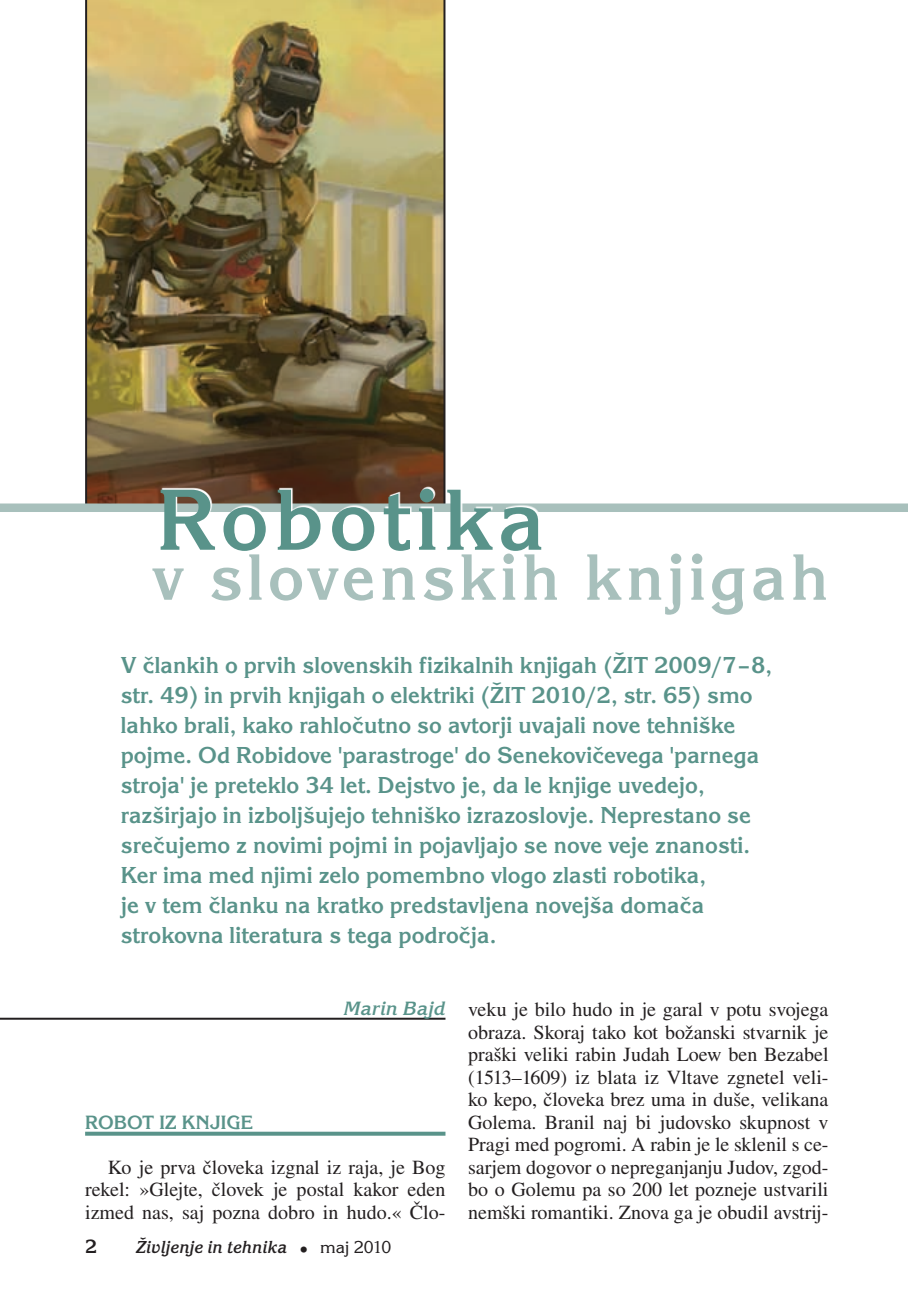
<style>
.page{position:relative;width:908px;height:1304px;background:#fff}
.page>*{position:absolute;margin:0;border:0;box-sizing:border-box;transform-origin:0 0}
.t1{font:700 90px "Korinna Itc TCE";letter-spacing:.06em;color:#59938a}
.t2{font:700 68px "Korinna Itc TCE";letter-spacing:.06em;color:#a8c0bc}
.t3{font:700 24px/30px "Korinna Itc TCE";color:#59938a}
.t4{font:20px/22.6px "Nimbus Rom No 9 LCE";color:#231f20;text-align:justify}
.t5{font:700 20px "Korinna Itc TCE";color:#59938a}
.t6{font:italic 700 20px "Korinna Itc TCE";color:#59938a}
.t7{font:700 20px "Korinna Itc TCE";color:#231f20}
.t8{font:italic 700 18px "Korinna Itc TCE";color:#231f20;scale:.95 1}
.s1{font-weight:400;font-style:normal;font-size:22px}
.s2{font-weight:400;font-style:normal}
</style>
<div class="page">
<svg style="left:85px;top:1132px;width:360px;height:4px"></svg>
<hr style="left:0;top:1018px;width:445px;height:2px;background:#231f20">
<img style="left:85px;top:0;width:360px;height:503px">
<div style="left:0;top:503px;width:907px;height:9px;background:#a8c0bc"></div>
<div style="left:154px;top:487px;width:753px;height:160px;background:#fff"></div>
<h1 class="t1" style="left:157px;top:469px;width:389px">Robotika</h1>
<h2 class="t2" style="left:152px;top:539px;width:677px">v slovenskih knjigah</h2>
<p class="t3" style="left:121px;top:650px;width:652px">V člankih o prvih slovenskih fizikalnih knjigah (ŽIT 2009/7–8, str. 49) in prvih knjigah o elektriki (ŽIT 2010/2, str. 65) smo lahko brali, kako rahločutno so avtorji uvajali nove tehniške pojme. Od Robidove 'parastroge' do Senekovičevega 'parnega stroja' je preteklo 34 let. Dejstvo je, da le knjige uvedejo, razširjajo in izboljšujejo tehniško izrazoslovje. Neprestano se srečujemo z novimi pojmi in pojavljajo se nove veje znanosti.<br>Ker ima med njimi zelo pomembno vlogo zlasti robotika,<br>je v tem članku na kratko predstavljena novejša domača strokovna literatura s tega področja.</p>
<p class="t6" style="left:343px;top:997px;width:103px">Marin Bajd</p>
<p class="t5" style="left:85px;top:1111px;width:169px">ROBOT IZ KNJIGE</p>
<p class="t4" style="left:85px;top:1156px;width:362px;text-indent:23px">Ko je prva človeka izgnal iz raja, je Bog rekel: »Glejte, človek je postal kakor eden izmed nas, saj pozna dobro in hudo.« Člo-</p>
<p class="t7" style="left:85px;top:1235px;width:13px">2</p>
<p class="t8" style="left:136px;top:1237px;width:270px">Življenje in tehnika <span class="s1">•</span> <span class="s2">maj 2010</span></p>
<p class="t4" style="left:468px;top:998px;width:362px">veku je bilo hudo in je garal v potu svojega obraza. Skoraj tako kot božanski stvarnik je praški veliki rabin Judah Loew ben Bezabel (1513–1609) iz blata iz Vltave zgnetel veli&shy;ko kepo, človeka brez uma in duše, velikana Golema. Branil naj bi judovsko skupnost v Pragi med pogromi. A rabin je le sklenil s ce&shy;sarjem dogovor o nepreganjanju Judov, zgod&shy;bo o Golemu pa so 200 let pozneje ustvarili nemški romantiki. Znova ga je obudil avstrij-</p>
</div>
